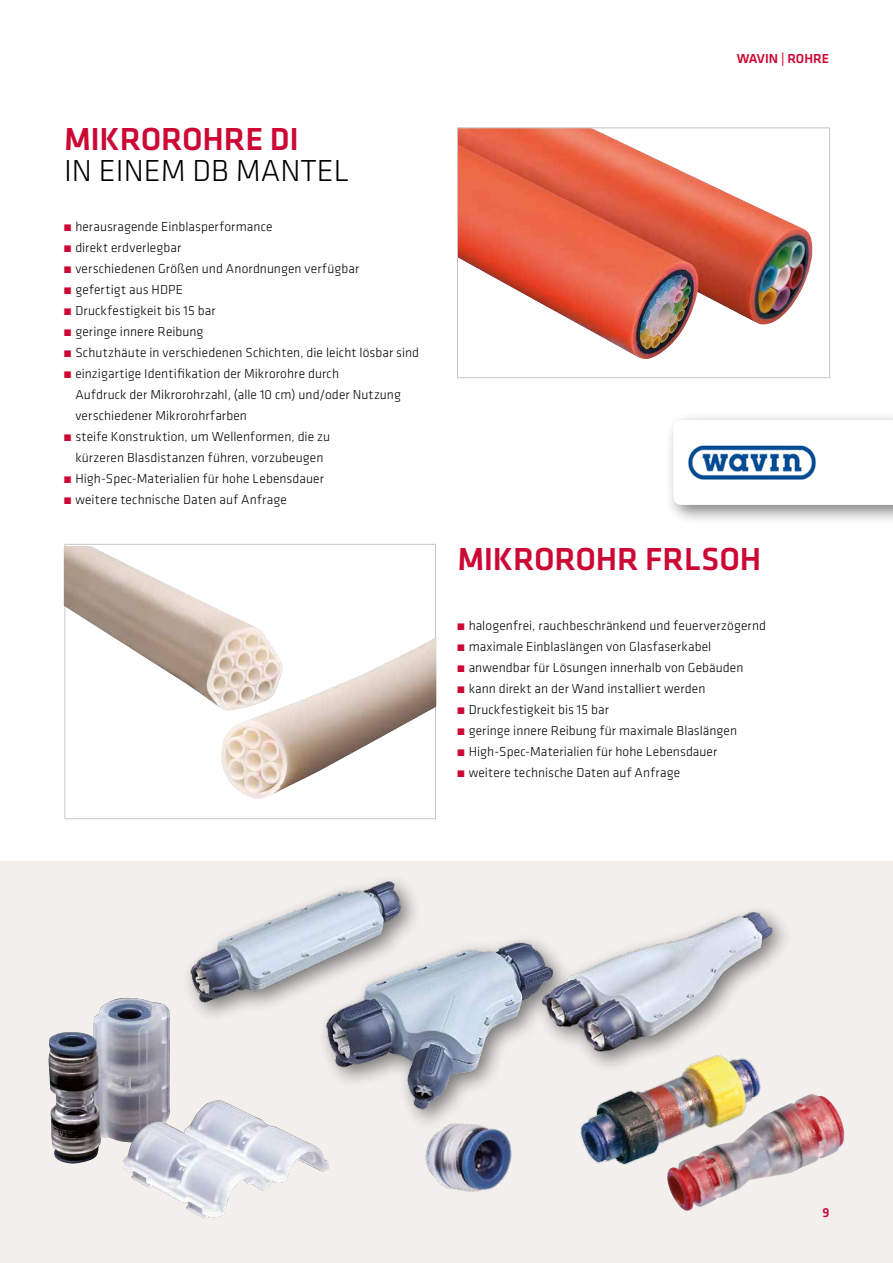
<style>
.page{position:relative;width:893px;height:1263px;background:#fff}
.page>*{position:absolute;margin:0;border:0;box-sizing:border-box;transform-origin:0 0}
.t1{font:500 31.5px "GC Klavika Head";letter-spacing:-.005em;color:#cc0935}
.t2{font:300 31.5px "GC Klavika";color:#000}
.t3{font:300 13.5px/21px "GC Klavika";letter-spacing:.005em;color:#000}
.t4{font:500 13.5px "GC Klavika Fein";color:#cc0935}
.s1{color:#cc0935}
</style>
<div class="page">
<div style="left:0;top:861px;width:893px;height:402px;background:#f2efed"></div>
<div style="left:665px;top:412px;width:228px;height:113px;background:#000;opacity:.5"></div>
<svg style="left:673px;top:420px;width:220px;height:85px"></svg>
<img style="left:687px;top:444px;width:131px;height:37px">
<img style="left:459px;top:130px;width:354px;height:229px">
<div style="left:457px;top:128px;width:373px;height:250px;border:1px solid #c6c6c6"></div>
<img style="left:221px;top:637px;width:215px;height:164px">
<img style="left:64px;top:546px;width:219px;height:165px">
<img style="left:49px;top:998px;width:280px;height:221px">
<img style="left:672px;top:1094px;width:173px;height:117px">
<img style="left:580px;top:1080px;width:209px;height:116px">
<img style="left:425px;top:1133px;width:87px;height:59px">
<img style="left:155px;top:880px;width:261px;height:153px">
<div style="left:317px;top:932px;width:258px;height:199px;background:#000;opacity:.5"></div>
<img style="left:314px;top:937px;width:259px;height:196px">
<img style="left:524px;top:910px;width:262px;height:170px">
<h1 class="t1" style="left:64px;top:116px;width:236px">MIKROROHRE DI</h1>
<h1 class="t2" style="left:64px;top:152px;width:287px">IN EINEM DB MANTEL</h1>
<p class="t3" style="left:63px;top:216px;width:211px"><span class="s1">•</span> herausragende Einblasperformance</p>
<p class="t3" style="left:63px;top:237px;width:120px"><span class="s1">•</span> direkt erdverlegbar</p>
<p class="t3" style="left:63px;top:258px;width:297px"><span class="s1">•</span> verschiedenen Größen und Anordnungen verfügbar</p>
<p class="t3" style="left:63px;top:279px;width:121px"><span class="s1">•</span> gefertigt aus HDPE</p>
<p class="t3" style="left:63px;top:300px;width:154px"><span class="s1">•</span> Druckfestigkeit bis 15 bar</p>
<p class="t3" style="left:63px;top:321px;width:142px"><span class="s1">•</span> geringe innere Reibung</p>
<p class="t3" style="left:63px;top:342px;width:357px"><span class="s1">•</span> Schutzhäute in verschiedenen Schichten, die leicht lösbar sind</p>
<p class="t3" style="left:75px;top:363px;width:327px;text-indent:-12px"><span class="s1">•</span> einzigartige Identifikation der Mikrorohre durch<br>Aufdruck der Mikrorohrzahl, (alle 10 cm) und/oder Nutzung verschiedener Mikrorohrfarben</p>
<p class="t3" style="left:63px;top:426px;width:268px;text-align:center"><span class="s1">•</span> steife Konstruktion, um Wellenformen, die zu kürzeren Blasdistanzen führen, vorzubeugen</p>
<p class="t3" style="left:63px;top:468px;width:262px"><span class="s1">•</span> High-Spec-Materialien für hohe Lebensdauer</p>
<p class="t3" style="left:63px;top:489px;width:225px"><span class="s1">•</span> weitere technische Daten auf Anfrage</p>
<p class="t4" style="left:737px;top:49px;width:94px">WAVIN | ROHRE</p>
<h1 class="t1" style="left:457px;top:536px;width:305px">MIKROROHR FRLSOH</h1>
<p class="t3" style="left:457px;top:615px;width:311px"><span class="s1">•</span> halogenfrei, rauchbeschränkend und feuerverzögernd</p>
<p class="t3" style="left:457px;top:636px;width:256px"><span class="s1">•</span> maximale Einblaslängen von Glasfaserkabel</p>
<p class="t3" style="left:457px;top:657px;width:288px"><span class="s1">•</span> anwendbar für Lösungen innerhalb von Gebäuden</p>
<p class="t3" style="left:457px;top:678px;width:250px"><span class="s1">•</span> kann direkt an der Wand installiert werden</p>
<p class="t3" style="left:457px;top:699px;width:154px"><span class="s1">•</span> Druckfestigkeit bis 15 bar</p>
<p class="t3" style="left:457px;top:720px;width:282px"><span class="s1">•</span> geringe innere Reibung für maximale Blaslängen</p>
<p class="t3" style="left:457px;top:741px;width:262px"><span class="s1">•</span> High-Spec-Materialien für hohe Lebensdauer</p>
<p class="t3" style="left:457px;top:762px;width:225px"><span class="s1">•</span> weitere technische Daten auf Anfrage</p>
<p class="t4" style="left:822px;top:1203px;width:9px">9</p>
</div>
